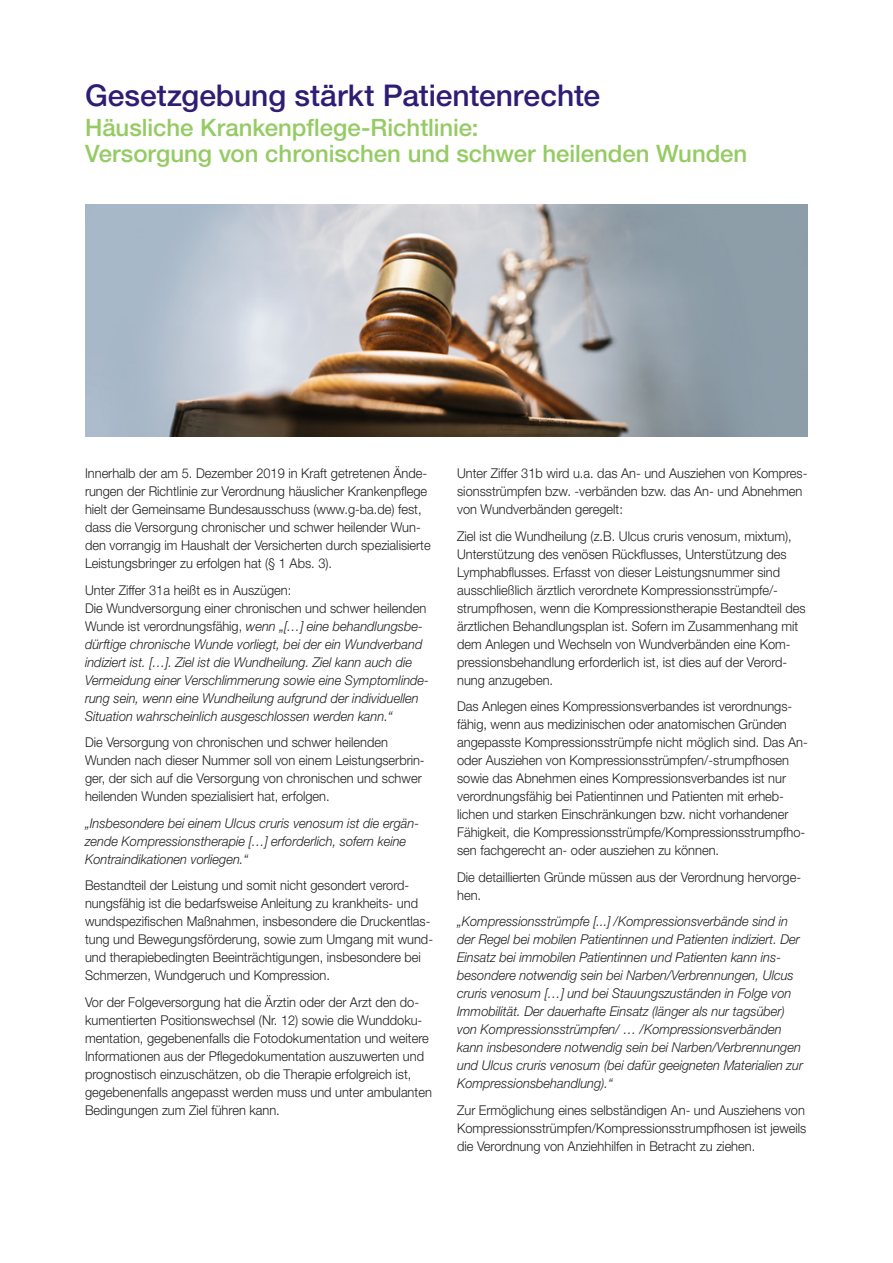
<style>
.page{position:relative;width:893px;height:1263px;background:#fff}
.page>*{position:absolute;margin:0;border:0;box-sizing:border-box;transform-origin:0 0}
.t1{font:500 30px "Helvetica Neue LT Std";color:#2e1d73}
.t2{font:500 24px/25.5px "Helvetica Neue LT Std";color:#95cb64}
.t3{font:300 13.5px/18px "Helvetica Neue LT Std";color:#231f20;scale:.95 1}
.t4{font:italic 300 13.5px/18px "Helvetica Neue LT Std";color:#231f20;scale:.95 1}
.s1{font-style:normal}
</style>
<div class="page">
<img style="left:85px;top:204px;width:723px;height:232px">
<h1 class="t1" style="left:85px;top:78px;width:517px">Gesetzgebung stärkt Patientenrechte</h1>
<h2 class="t2" style="left:85px;top:115px;width:664px">Häusliche Krankenpflege-Richtlinie:<br>Versorgung von chronischen und schwer heilenden Wunden</h2>
<p class="t3" style="left:85px;top:464px;width:365px">Innerhalb der am 5. Dezember 2019 in Kraft getretenen Ände&shy;rungen der Richtlinie zur Verordnung häuslicher Krankenpflege hielt der Gemeinsame Bundesausschuss (www.g-ba.de) fest, dass die Versorgung chronischer und schwer heilender Wun&shy;den vorrangig im Haushalt der Versicherten durch spezialisierte Leistungsbringer zu erfolgen hat (§ 1 Abs. 3).</p>
<p class="t4" style="left:85px;top:581px;width:364px"><span class="s1">Unter Ziffer 31a heißt es in Auszügen:<br>Die Wundversorgung einer chronischen und schwer heilenden Wunde ist verordnungsfähig,</span> wenn „[…] eine behandlungsbe&shy;dürftige chronische Wunde vorliegt, bei der ein Wundverband indiziert ist. […]. Ziel ist die Wundheilung. Ziel kann auch die Vermeidung einer Verschlimmerung sowie eine Symptomlinde&shy;rung sein, wenn eine Wundheilung aufgrund der individuellen Situation wahrscheinlich ausgeschlossen werden kann.“</p>
<p class="t3" style="left:85px;top:733px;width:359px">Die Versorgung von chronischen und schwer heilenden Wunden nach dieser Nummer soll von einem Leistungserbrin&shy;ger, der sich auf die Versorgung von chronischen und schwer heilenden Wunden spezialisiert hat, erfolgen.</p>
<p class="t4" style="left:85px;top:814px;width:353px">„Insbesondere bei einem Ulcus cruris venosum ist die ergän&shy;zende Kompressionstherapie […] erforderlich, sofern keine<br>Kontraindikationen vorliegen.“</p>
<p class="t3" style="left:85px;top:876px;width:368px">Bestandteil der Leistung und somit nicht gesondert verord&shy;nungsfähig ist die bedarfsweise Anleitung zu krankheits- und wundspezifischen Maßnahmen, insbesondere die Druckentlas&shy;tung und Bewegungsförderung, sowie zum Umgang mit wund&shy;und therapiebedingten Beeinträchtigungen, insbesondere bei Schmerzen, Wundgeruch und Kompression.</p>
<p class="t3" style="left:85px;top:993px;width:367px">Vor der Folgeversorgung hat die Ärztin oder der Arzt den do&shy;kumentierten Positionswechsel (Nr. 12) sowie die Wunddoku&shy;mentation, gegebenenfalls die Fotodokumentation und weitere Informationen aus der Pflegedokumentation auszuwerten und prognostisch einzuschätzen, ob die Therapie erfolgreich ist, gegebenenfalls angepasst werden muss und unter ambulanten Bedingungen zum Ziel führen kann.</p>
<p class="t3" style="left:457px;top:464px;width:370px">Unter Ziffer 31b wird u.a. das An- und Ausziehen von Kompres&shy;sionsstrümpfen bzw. -verbänden bzw. das An- und Abnehmen von Wundverbänden geregelt:</p>
<p class="t3" style="left:457px;top:527px;width:368px">Ziel ist die Wundheilung (z.B. Ulcus cruris venosum, mixtum), Unterstützung des venösen Rückflusses, Unterstützung des Lymphabflusses. Erfasst von dieser Leistungsnummer sind ausschließlich ärztlich verordnete Kompressionsstrümpfe/- strumpfhosen, wenn die Kompressionstherapie Bestandteil des ärztlichen Behandlungsplan ist. Sofern im Zusammenhang mit dem Anlegen und Wechseln von Wundverbänden eine Kom&shy;pressionsbehandlung erforderlich ist, ist dies auf der Verord&shy;nung anzugeben.</p>
<p class="t3" style="left:457px;top:697px;width:371px">Das Anlegen eines Kompressionsverbandes ist verordnungs&shy;fähig, wenn aus medizinischen oder anatomischen Gründen angepasste Kompressionsstrümpfe nicht möglich sind. Das An&shy;oder Ausziehen von Kompressionsstrümpfen/-strumpfhosen sowie das Abnehmen eines Kompressionsverbandes ist nur verordnungsfähig bei Patientinnen und Patienten mit erheb&shy;lichen und starken Einschränkungen bzw. nicht vorhandener Fähigkeit, die Kompressionsstrümpfe/Kompressionsstrumpfho&shy;sen fachgerecht an- oder ausziehen zu können.</p>
<p class="t3" style="left:457px;top:868px;width:364px">Die detaillierten Gründe müssen aus der Verordnung hervorge&shy;hen.</p>
<p class="t4" style="left:457px;top:912px;width:366px">„Kompressionsstrümpfe [...] /Kompressionsverbände sind in der Regel bei mobilen Patientinnen und Patienten indiziert. Der Einsatz bei immobilen Patientinnen und Patienten kann ins&shy;besondere notwendig sein bei Narben/Verbrennungen, Ulcus cruris venosum […] und bei Stauungszuständen in Folge von Immobilität. Der dauerhafte Einsatz (länger als nur tagsüber) von Kompressionsstrümpfen/ … /Kompressionsverbänden kann insbesondere notwendig sein bei Narben/Verbrennungen und Ulcus cruris venosum (bei dafür geeigneten Materialien zur Kompressionsbehandlung).“</p>
<p class="t3" style="left:457px;top:1101px;width:369px;text-align:justify">Zur Ermöglichung eines selbständigen An- und Ausziehens von Kompressionsstrümpfen/Kompressionsstrumpfhosen ist jeweils die Verordnung von Anziehhilfen in Betracht zu ziehen.</p>
</div>
